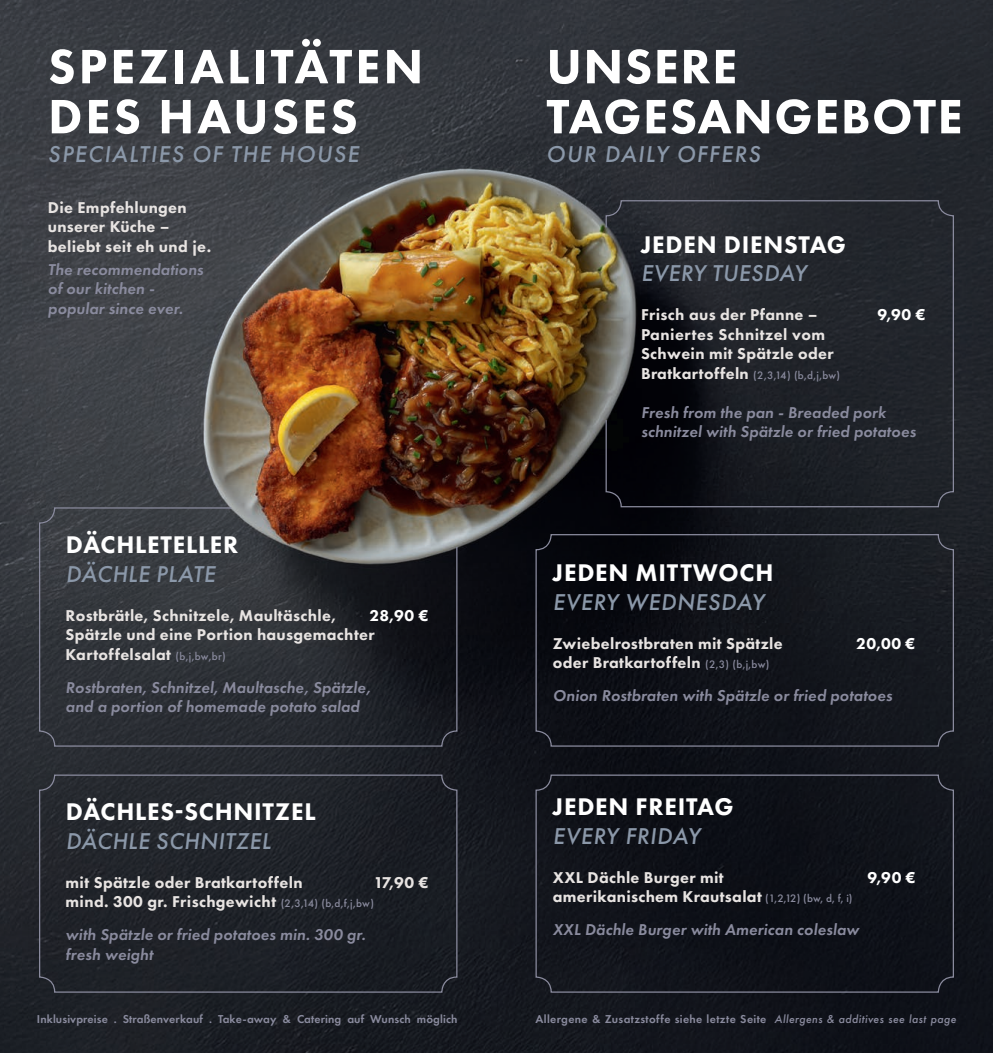
<style>
.page{position:relative;width:993px;height:1053px;background:#fff}
.page>*{position:absolute;margin:0;border:0;box-sizing:border-box;transform-origin:0 0}
.t1{font:800 50px/50px "Futura PT";letter-spacing:.06em;color:#fff}
.t2{font:800 50px/50px "Futura PT";letter-spacing:.03em;color:#fff}
.t3{font:800 25px "Futura PT";letter-spacing:.03em;color:#fff}
.t4{font:italic 500 23.75px "Futura PT";letter-spacing:.03em;color:#8b98a9}
.t5{font:italic 500 23.75px "Futura PT";letter-spacing:.06em;color:#8b98a9}
.t6{font:italic 600 16.25px/19.5px "Futura PT";letter-spacing:.01em;color:#8a8b9e}
.t7{font:800 16.25px/19.5px "Futura PT";letter-spacing:.02em;color:#e8e4e2}
.t8{font:800 16.25px "Futura PT";letter-spacing:.03em;color:#fff}
.t9{font:600 11.88px "Futura PT";letter-spacing:.03em;color:#8a8b9e}
.t10{font:600 11.88px "Futura PT";letter-spacing:.01em;color:#8a8b9e}
.t11{font:500 11.25px "Futura PT";color:#8a8b9e}
.s1{font-weight:500;font-size:11.25px;color:#8a8b9e}
.s2{font-weight:800;font-size:16.25px;color:#e8e4e2}
.s3{font-weight:800;font-style:normal;color:#e8e4e2}
.s4{font-weight:500;font-style:normal;font-size:11.25px}
.s5{font-weight:500;font-style:italic}
</style>
<div class="page">
<img style="left:0;top:0;width:992px;height:1052px">
<svg style="left:38px;top:506px;width:420px;height:241px;background:#323337"></svg>
<div style="left:39px;top:774px;width:418px;height:218px;border:1px solid #8a8b9e;border-radius:15px"></div>
<div style="left:605px;top:200px;width:348px;height:307px;border:1px solid #8a8b9e;border-radius:15px"></div>
<div style="left:535px;top:534px;width:418px;height:212px;border:1px solid #8a8b9e;border-radius:15px"></div>
<div style="left:535px;top:774px;width:418px;height:218px;border:1px solid #8a8b9e;border-radius:15px"></div>
<h1 class="t1" style="left:48px;top:41px;width:376px">SPEZIALITÄTEN<br>DES HAUSES</h1>
<h3 class="t5" style="left:48px;top:139px;width:312px">SPECIALTIES OF THE HOUSE</h3>
<p class="t7" style="left:48px;top:197px;width:165px">Die Empfehlungen unserer Küche – beliebt seit eh und je.</p>
<p class="t6" style="left:48px;top:259px;width:157px">The recommendations of our kitchen - popular since ever.</p>
<h2 class="t3" style="left:66px;top:529px;width:174px">DÄCHLETELLER</h2>
<h3 class="t4" style="left:66px;top:559px;width:151px">DÄCHLE PLATE</h3>
<p class="t7" style="left:66px;top:605px;width:272px">Rostbrätle, Schnitzele, Maultäschle,</p>
<p class="t8" style="left:369px;top:605px;width:60px">28,90 €</p>
<p class="t7" style="left:66px;top:624px;width:310px">Spätzle und eine Portion hausgemachter<br>Kartoffelsalat <span class="s1">(b,j,bw,br)</span></p>
<p class="t6" style="left:66px;top:677px;width:306px">Rostbraten, Schnitzel, Maultasche, Spätzle, and a portion of homemade potato salad</p>
<h2 class="t3" style="left:66px;top:796px;width:251px">DÄCHLES-SCHNITZEL</h2>
<h3 class="t4" style="left:66px;top:826px;width:206px">DÄCHLE SCHNITZEL</h3>
<p class="t7" style="left:66px;top:872px;width:238px">mit Spätzle oder Bratkartoffeln</p>
<p class="t7" style="left:66px;top:872px;width:364px;text-indent:308px">17,90 € mind. 300 gr. Frischgewicht <span class="s1">(2,3,14) (b,d,f,j,bw)</span></p>
<p class="t6" style="left:66px;top:924px;width:301px">with Spätzle or fried potatoes min. 300 gr. fresh weight</p>
<h1 class="t2" style="left:546px;top:41px;width:417px">UNSERE<br>TAGESANGEBOTE</h1>
<h3 class="t5" style="left:546px;top:139px;width:216px">OUR DAILY OFFERS</h3>
<h2 class="t3" style="left:641px;top:229px;width:206px">JEDEN DIENSTAG</h2>
<h3 class="t4" style="left:641px;top:259px;width:167px">EVERY TUESDAY</h3>
<p class="t7" style="left:640px;top:305px;width:178px">Frisch aus der Pfanne –</p>
<p class="t8" style="left:877px;top:305px;width:50px">9,90 €</p>
<p class="t7" style="left:640px;top:324px;width:194px">Paniertes Schnitzel vom<br>Schwein mit Spätzle oder</p>
<p class="t11" style="left:640px;top:368px;width:201px"><span class="s2">Bratkartoffeln</span> (2,3,14) (b,d,j,bw)</p>
<p class="t6" style="left:640px;top:402px;width:276px">Fresh from the pan - Breaded pork schnitzel with Spätzle or fried potatoes</p>
<h2 class="t3" style="left:552px;top:557px;width:222px">JEDEN MITTWOCH</h2>
<h3 class="t4" style="left:552px;top:587px;width:213px">EVERY WEDNESDAY</h3>
<p class="t7" style="left:552px;top:633px;width:231px">Zwiebelrostbraten mit Spätzle</p>
<p class="t8" style="left:856px;top:633px;width:60px">20,00 €</p>
<p class="t6" style="left:552px;top:645px;width:341px;line-height:33px"><span class="s3">oder Bratkartoffeln</span> <span class="s4">(2,3) (b,j,bw)<br></span>Onion Rostbraten with Spätzle or fried potatoes</p>
<h2 class="t3" style="left:552px;top:791px;width:182px">JEDEN FREITAG</h2>
<h3 class="t4" style="left:552px;top:821px;width:149px">EVERY FRIDAY</h3>
<p class="t7" style="left:552px;top:867px;width:172px">XXL Dächle Burger mit</p>
<p class="t8" style="left:867px;top:867px;width:50px">9,90 €</p>
<p class="t6" style="left:552px;top:880px;width:308px;line-height:33px"><span class="s3">amerikanischem Krautsalat</span> <span class="s4">(1,2,12) (bw, d, f, i)<br></span>XXL Dächle Burger with American coleslaw</p>
<p class="t10" style="left:37px;top:1011px;width:422px">Inklusivpreise . Straßenverkauf . Take-away &amp; Catering auf Wunsch möglich</p>
<p class="t9" style="left:535px;top:1011px;width:422px">Allergene &amp; Zusatzstoffe siehe letzte Seite <span class="s5">Allergens &amp; additives see last page</span></p>
</div>
